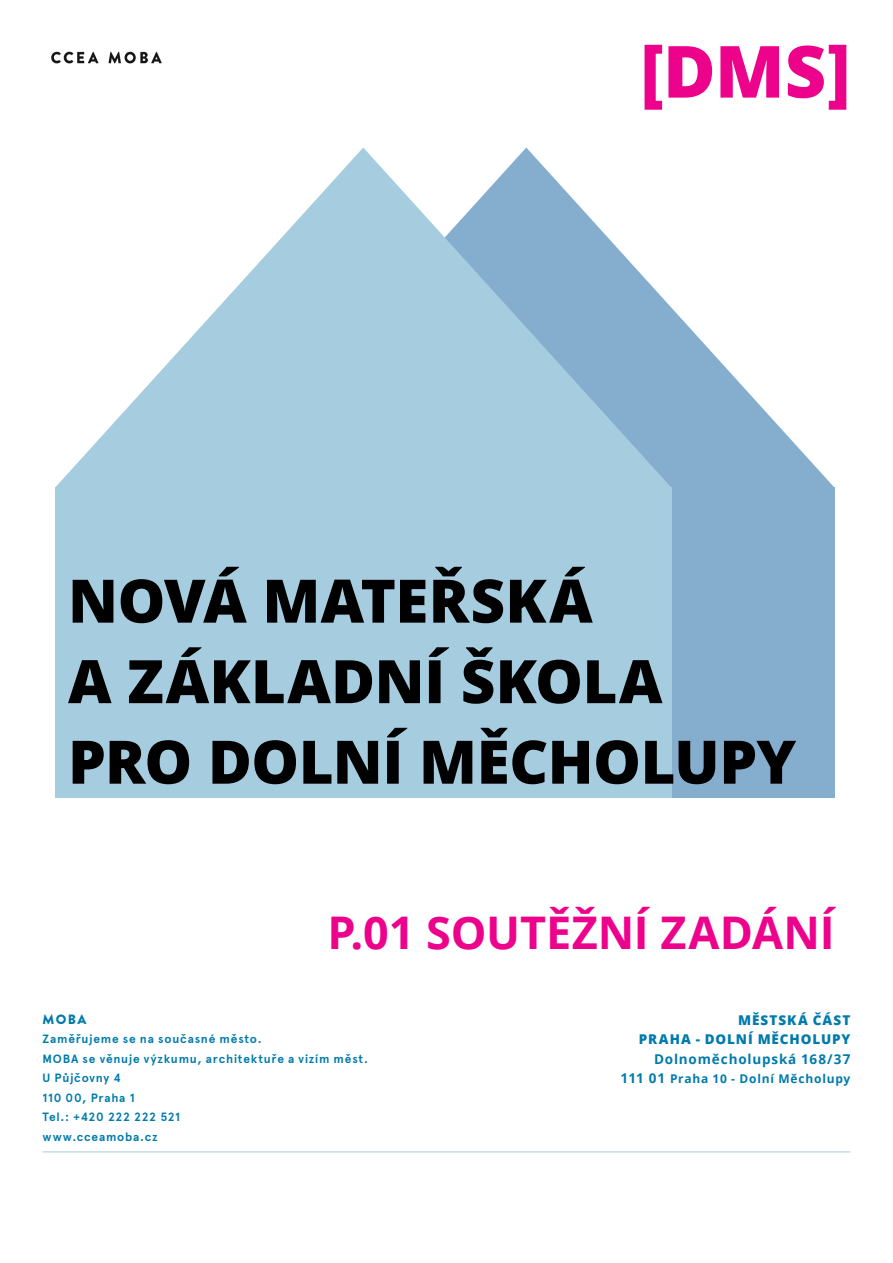
<style>
.page{position:relative;width:893px;height:1263px;background:#fff}
.page>*{position:absolute;margin:0;border:0;box-sizing:border-box;transform-origin:0 0}
.t1{font:800 72px "Open Sans";color:#ed028c}
.Titul{font:800 60px "Open Sans";letter-spacing:-.005em;color:#000}
.t2{font:700 45px "Open Sans";letter-spacing:-.005em;color:#ed028c}
.t3{font:800 13.5px/19.5px "Open Sans";letter-spacing:.07em;color:#007bab;text-align:right}
.t4{font:700 13.5px "Open Sans";letter-spacing:.06em;color:#007bab}
.t5{font:900 13.5px "Brandon Grotesque";color:#007bab}
.t6{font:700 12px/19.5px "Apercu Pro";letter-spacing:.065em;color:#007bab}
.t7{font:700 12px "Open Sans";letter-spacing:.06em;color:#007bab}
.s1{font-size:13.5px}
</style>
<div class="page">
<img style="left:51px;top:51px;width:111px;height:13px">
<div style="left:218px;top:488px;width:616px;height:310px;background:#84adce"></div>
<svg style="left:671px;top:307px;width:163px;height:181px"></svg>
<div style="left:55px;top:488px;width:616px;height:310px;background:#a6ccdf"></div>
<svg style="left:55px;top:148px;width:616px;height:340px;fill:#a6ccdf"></svg>
<hr style="left:43px;top:1152px;width:807px;height:1px;background:#a6ccdf">
<p class="t1" style="left:640px;top:17px;width:211px">[DMS]</p>
<p class="Titul" style="left:68px;top:555px;width:526px">NOVÁ MATEŘSKÁ</p>
<p class="Titul" style="left:68px;top:636px;width:596px">A ZÁKLADNÍ ŠKOLA</p>
<p class="Titul" style="left:68px;top:716px;width:730px">PRO DOLNÍ MĚCHOLUPY</p>
<p class="t2" style="left:327px;top:901px;width:509px">P.01 SOUTĚŽNÍ ZADÁNÍ</p>
<p class="t5" style="left:43px;top:1009px;width:45px">MOBA</p>
<p class="t6" style="left:43px;top:1029px;width:327px">Zaměřujeme se na současné město.<br>MOBA se věnuje výzkumu, architektuře a vizím měst.<br>U Půjčovny 4<br>110 00, Praha 1<br>Tel.: +420 222 222 521<br>www.cceamoba.cz</p>
<p class="t3" style="left:639px;top:1009px;width:213px">MĚSTSKÁ ČÁST<br>PRAHA - DOLNÍ MĚCHOLUPY</p>
<p class="t4" style="left:654px;top:1049px;width:198px">Dolnoměcholupská 168/37</p>
<p class="t7" style="left:620px;top:1070px;width:232px"><span class="s1">111 01</span> Praha 10 - Dolní Měcholupy</p>
</div>
